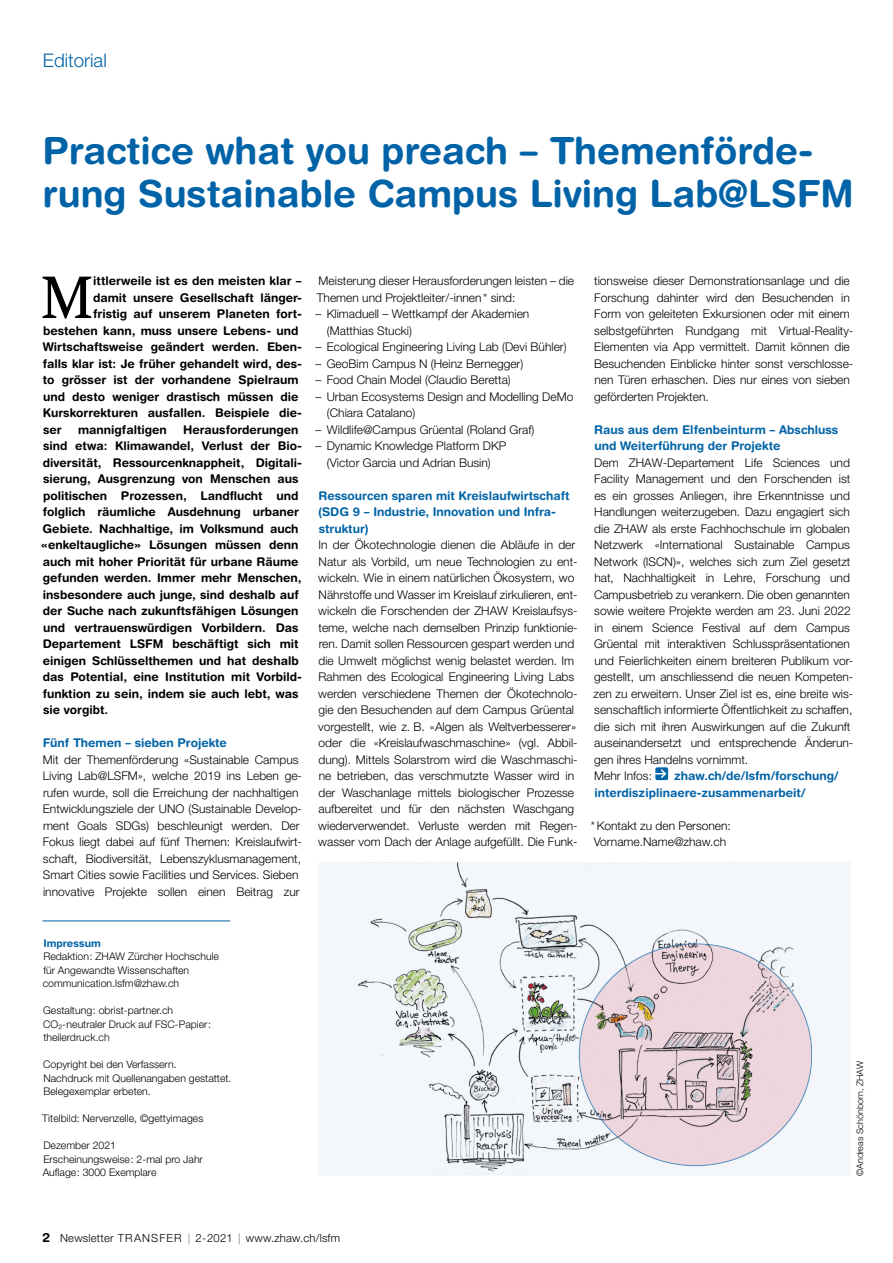
<style>
.page{position:relative;width:893px;height:1263px;background:#fff}
.page>*{position:absolute;margin:0;border:0;box-sizing:border-box;transform-origin:0 0}
.t1{font:59.1px "Swift";color:#000}
.t2{font:700 37.5px/43.5px "Helvetica Rounded LT Std";color:#0063a7}
.t3{font:300 18.75px "Helvetica Neue LT Std";color:#0063a7}
.t4{font:300 12px/16.5px "Helvetica Neue LT Std";color:#000}
.t5{font:700 12px/16.5px "Helvetica Rounded LT Std";color:#000}
.t6{font:700 12px/16.5px "Helvetica Rounded LT Std";color:#0063a7}
.t7{font:300 11.25px "Helvetica Neue LT Std";letter-spacing:.02em;color:#000}
.t8{font:300 10.5px/13.5px "Helvetica Neue LT Std";color:#000}
.t9{font:700 10.5px "Helvetica Rounded LT Std";color:#0063a7}
.t10{font:300 9px "Helvetica Neue LT Std";color:#000}
.s1{font-family:"Helvetica Rounded LT Std";font-weight:700;font-size:12.75px}
</style>
<div class="page">
<svg style="left:655px;top:767px;width:13px;height:13px"></svg>
<hr style="left:43px;top:921px;width:187px;height:1px;background:#0063a7">
<div style="left:318px;top:862px;width:532px;height:314px;background:#f3f6fb"></div>
<img style="left:358px;top:863px;width:454px;height:309px">
<h3 class="t3" style="left:43px;top:49px;width:65px">Editorial</h3>
<h2 class="t2" style="left:43px;top:128px;width:813px">Practice what you preach – Themenförde&shy;rung Sustainable Campus Living Lab@LSFM</h2>
<h1 class="t1" style="left:41px;top:264px;width:53px">M</h1>
<p class="t5" style="left:93px;top:272px;width:210px">ittlerweile ist es den meisten klar –</p>
<p class="t5" style="left:93px;top:289px;width:210px">damit unsere Gesellschaft länger-</p>
<p class="t5" style="left:93px;top:305px;width:211px">fristig auf unserem Planeten fort-</p>
<p class="t5" style="left:43px;top:322px;width:257px">bestehen kann, muss unsere Lebens- und</p>
<p class="t5" style="left:43px;top:338px;width:261px">Wirtschaftsweise geändert werden. Eben-</p>
<p class="t5" style="left:43px;top:355px;width:261px">falls klar ist: Je früher gehandelt wird, des-</p>
<p class="t5" style="left:43px;top:371px;width:257px">to grösser ist der vorhandene Spielraum</p>
<p class="t5" style="left:43px;top:388px;width:257px">und desto weniger drastisch müssen die</p>
<p class="t5" style="left:43px;top:404px;width:261px">Kurskorrekturen ausfallen. Beispiele die-</p>
<p class="t5" style="left:43px;top:421px;width:20px">ser</p>
<p class="t5" style="left:78px;top:421px;width:90px">mannigfaltigen</p>
<p class="t5" style="left:41px;top:421px;width:263px;text-indent:142px">Herausforderungen sind etwa: Klimawandel, Verlust der Bio&shy;diversität, Ressourcenknappheit, Digitali&shy;sierung, Ausgrenzung von Menschen aus politischen Prozessen, Landflucht und folglich räumliche Ausdehnung urbaner Gebiete. Nachhaltige, im Volksmund auch «enkeltaugliche» Lösungen müssen denn auch mit hoher Priorität für urbane Räume gefunden werden. Immer mehr Menschen, insbesondere auch junge, sind deshalb auf der Suche nach zukunftsfähigen Lösungen und vertrauenswürdigen Vorbildern. Das Departement LSFM beschäftigt sich mit einigen Schlüsselthemen und hat deshalb das Potential, eine Institution mit Vorbild&shy;funktion zu sein, indem sie auch lebt, was sie vorgibt.</p>
<p class="t6" style="left:43px;top:734px;width:186px">Fünf Themen – sieben Projekte</p>
<p class="t4" style="left:43px;top:751px;width:261px">Mit der Themenförderung «Sustainable Campus Living Lab@LSFM», welche 2019 ins Leben ge&shy;rufen wurde, soll die Erreichung der nachhaltigen Entwicklungsziele der UNO (Sustainable Develop&shy;ment Goals SDGs) beschleunigt werden. Der Fokus liegt dabei auf fünf Themen: Kreislaufwirt&shy;schaft, Biodiversität, Lebenszyklusmanagement, Smart Cities sowie Facilities und Services. Sieben innovative Projekte sollen einen Beitrag zur</p>
<p class="t4" style="left:317px;top:272px;width:259px">Meisterung dieser Herausforderungen leisten – die<br>Themen und Projektleiter/-innen* sind:</p>
<p class="t4" style="left:327px;top:305px;width:204px;text-indent:-11px">– Klimaduell – Wettkampf der Akademien (Matthias Stucki)</p>
<p class="t4" style="left:316px;top:338px;width:252px">– Ecological Engineering Living Lab (Devi Bühler)</p>
<p class="t4" style="left:316px;top:355px;width:209px">– GeoBim Campus N (Heinz Bernegger)</p>
<p class="t4" style="left:316px;top:371px;width:197px">– Food Chain Model (Claudio Beretta)</p>
<p class="t4" style="left:327px;top:388px;width:248px;text-indent:-11px">– Urban Ecosystems Design and Modelling DeMo (Chiara Catalano)</p>
<p class="t4" style="left:316px;top:421px;width:220px">– Wildlife@Campus Grüental (Roland Graf)</p>
<p class="t4" style="left:316px;top:437px;width:192px;text-align:center">– Dynamic Knowledge Platform DKP (Victor Garcia und Adrian Busin)</p>
<p class="t6" style="left:318px;top:487px;width:253px">Ressourcen sparen mit Kreislaufwirtschaft (SDG 9 – Industrie, Innovation und Infra&shy;struktur)</p>
<p class="t4" style="left:318px;top:536px;width:261px">In der Ökotechnologie dienen die Abläufe in der Natur als Vorbild, um neue Technologien zu ent&shy;wickeln. Wie in einem natürlichen Ökosystem, wo Nährstoffe und Wasser im Kreislauf zirkulieren, ent&shy;wickeln die Forschenden der ZHAW Kreislaufsys&shy;teme, welche nach demselben Prinzip funktionie&shy;ren. Damit sollen Ressourcen gespart werden und die Umwelt möglichst wenig belastet werden. Im Rahmen des Ecological Engineering Living Labs werden verschiedene Themen der Ökotechnolo&shy;gie den Besuchenden auf dem Campus Grüental vorgestellt, wie z. B. «Algen als Weltverbesserer» oder die «Kreislaufwaschmaschine» (vgl. Abbil&shy;dung). Mittels Solarstrom wird die Waschmaschi&shy;ne betrieben, das verschmutzte Wasser wird in der Waschanlage mittels biologischer Prozesse aufbereitet und für den nächsten Waschgang wiederverwendet. Verluste werden mit Regen&shy;wasser vom Dach der Anlage aufgefüllt. Die Funk-</p>
<p class="t4" style="left:594px;top:272px;width:261px">tionsweise dieser Demonstrationsanlage und die Forschung dahinter wird den Besuchenden in Form von geleiteten Exkursionen oder mit einem selbstgeführten Rundgang mit Virtual-Reality-Elementen via App vermittelt. Damit können die Besuchenden Einblicke hinter sonst verschlosse&shy;nen Türen erhaschen. Dies nur eines von sieben geförderten Projekten.</p>
<p class="t6" style="left:594px;top:421px;width:246px">Raus aus dem Elfenbeinturm – Abschluss und Weiterführung der Projekte</p>
<p class="t4" style="left:594px;top:454px;width:261px">Dem ZHAW-Departement Life Sciences und Facility Management und den Forschenden ist es ein grosses Anliegen, ihre Erkenntnisse und Handlungen weiterzugeben. Dazu engagiert sich die ZHAW als erste Fachhochschule im globalen Netzwerk «International Sustainable Campus Network (ISCN)», welches sich zum Ziel gesetzt hat, Nachhaltigkeit in Lehre, Forschung und Campusbetrieb zu verankern. Die oben genannten sowie weitere Projekte werden am 23. Juni 2022 in einem Science Festival auf dem Campus Grüental mit interaktiven Schlusspräsentationen und Feierlichkeiten einem breiteren Publikum vor&shy;gestellt, um anschliessend die neuen Kompeten&shy;zen zu erweitern. Unser Ziel ist es, eine breite wis&shy;senschaftlich informierte Öffentlichkeit zu schaffen, die sich mit ihren Auswirkungen auf die Zukunft auseinandersetzt und entsprechende Änderun&shy;gen ihres Handelns vornimmt.<br>Mehr Infos:</p>
<p class="t6" style="left:594px;top:767px;width:246px;text-indent:80px">zhaw.ch/de/lsfm/forschung/ interdisziplinaere-zusammenarbeit/</p>
<p class="t4" style="left:591px;top:817px;width:141px">*Kontakt zu den Personen:<br>Vorname.Name@zhaw.ch</p>
<p class="t9" style="left:43px;top:936px;width:59px">Impressum</p>
<p class="t8" style="left:43px;top:949px;width:178px">Redaktion: ZHAW Zürcher Hochschule für Angewandte Wissenschaften communication.lsfm@zhaw.ch</p>
<p class="t8" style="left:43px;top:1003px;width:169px">Gestaltung: obrist-partner.ch<br>CO²-neutraler Druck auf FSC-Papier: theilerdruck.ch</p>
<p class="t8" style="left:43px;top:1057px;width:190px">Copyright bei den Verfassern.<br>Nachdruck mit Quellenangaben gestattet.<br>Belegexemplar erbeten.</p>
<p class="t8" style="left:42px;top:1111px;width:163px">Titelbild: Nervenzelle, ©gettyimages</p>
<p class="t8" style="left:43px;top:1138px;width:162px">Dezember 2021<br>Erscheinungsweise: 2-mal pro Jahr<br>Auflage: 3000 Exemplare</p>
<p class="t10" style="left:854px;top:1176px;width:117px;rotate:-90deg">©Andreas Schönborn, ZHAW</p>
<p class="t7" style="left:43px;top:1231px;width:299px"><span class="s1">2</span> Newsletter TRANSFER | 2-2021 | www.zhaw.ch/lsfm</p>
</div>
